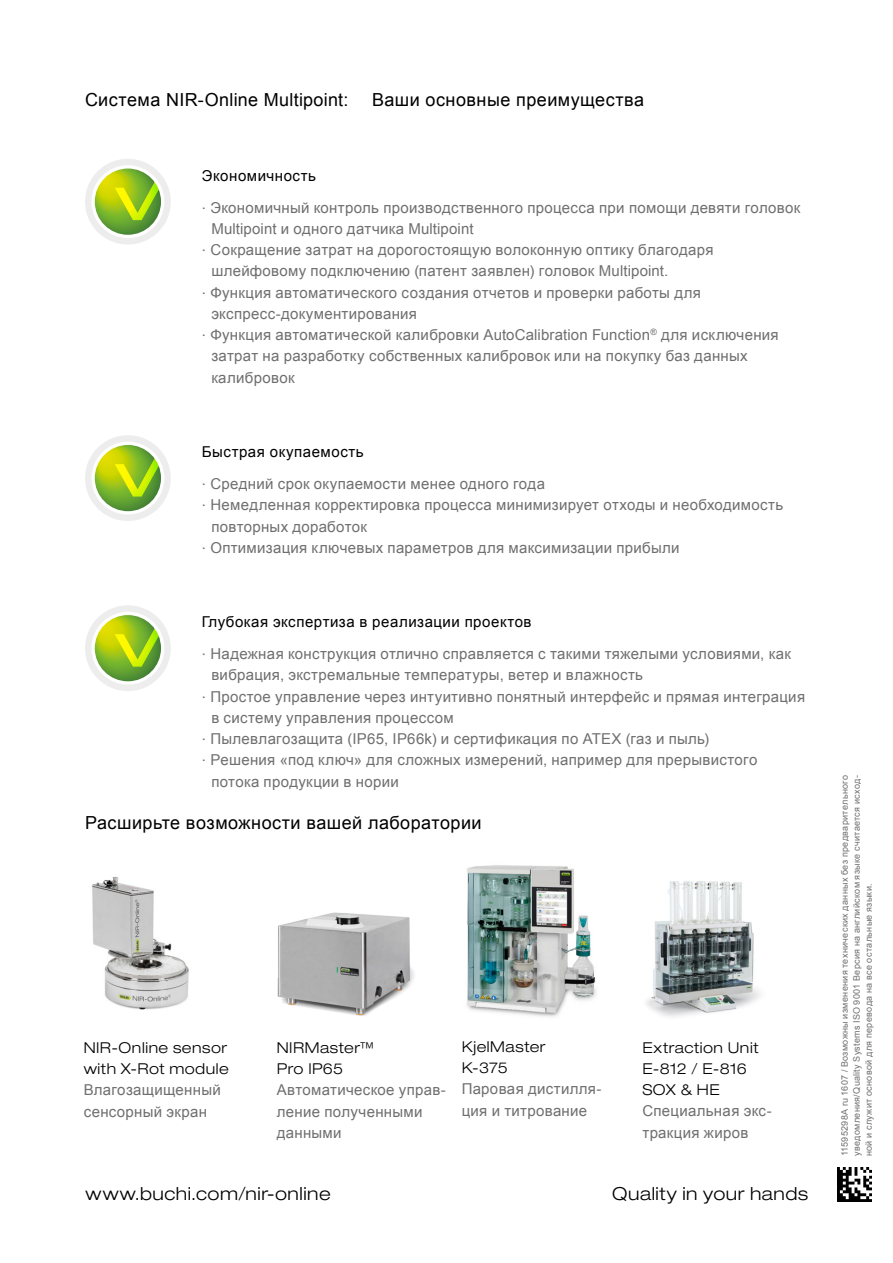
<style>
.page{position:relative;width:893px;height:1263px;background:#fff}
.page>*{position:absolute;margin:0;border:0;box-sizing:border-box;transform-origin:0 0}
.RU_Title{font:18px "Arial";letter-spacing:.025em;color:#000}
.EN_Note_large{font:300 expanded 18px "Helvetica Neue LT Std";letter-spacing:.03em;color:#000}
.t1{font:15px/21.3px "Arial";letter-spacing:.02em;color:#706f6f}
.t2{font:300 expanded 15px/21.3px "Helvetica Neue LT Std";letter-spacing:.035em;color:#000}
.RU_Title_small_down{font:15px "Arial";letter-spacing:.035em;color:#000}
.RU_Barcode{font:9px/12px "Arial";letter-spacing:.04em;color:#706f6f;text-align:justify}
.s1{font-family:"Helvetica Neue LT Std";font-weight:300}
.s2{font-family:"Helvetica Neue LT Std";font-weight:300;font-stretch:expanded;color:#000}
.s3{font-family:"Arial";font-weight:400;font-stretch:normal;color:#706f6f}
</style>
<div class="page">
<img style="left:838px;top:1167px;width:34px;height:34px">
<div style="left:85px;top:159px;width:86px;height:86px;background:#ededed;border-radius:50%"></div>
<svg style="left:91px;top:165px;width:73px;height:73px"></svg>
<svg style="left:95px;top:169px;width:66px;height:66px"></svg>
<svg style="left:110px;top:168px;width:51px;height:67px;background:#a1c642"></svg>
<div style="left:85px;top:435px;width:86px;height:86px;background:#ededed;border-radius:50%"></div>
<div style="left:91px;top:442px;width:73px;height:72px;background:#fff;border-radius:50%"></div>
<svg style="left:95px;top:445px;width:66px;height:66px"></svg>
<svg style="left:110px;top:445px;width:51px;height:66px;background:#a0c53f"></svg>
<div style="left:85px;top:605px;width:86px;height:86px;background:#ededed;border-radius:50%"></div>
<svg style="left:91px;top:612px;width:73px;height:73px"></svg>
<svg style="left:95px;top:615px;width:66px;height:66px"></svg>
<svg style="left:110px;top:615px;width:51px;height:66px;background:#a0c53f"></svg>
<img style="left:277px;top:912px;width:137px;height:104px">
<img style="left:92px;top:876px;width:97px;height:134px">
<img style="left:467px;top:865px;width:129px;height:152px">
<img style="left:646px;top:881px;width:114px;height:136px">
<p class="RU_Title" style="left:85px;top:88px;width:265px">Система NIR-Online Multipoint:</p>
<p class="RU_Title" style="left:372px;top:88px;width:274px">Ваши основные преимущества</p>
<p class="RU_Title_small_down" style="left:202px;top:166px;width:116px">Экономичность</p>
<p class="t1" style="left:211px;top:197px;width:591px;text-indent:-9px"><span class="s1">∙</span> Экономичный контроль производственного процесса при помощи девяти головок<br>Multipoint и одного датчика Multipoint</p>
<p class="t1" style="left:211px;top:239px;width:504px;text-indent:-9px"><span class="s1">∙</span> Сокращение затрат на дорогостоящую волоконную оптику благодаря шлейфовому подключению (патент заявлен) головок Multipoint.</p>
<p class="t1" style="left:211px;top:282px;width:491px;text-indent:-9px"><span class="s1">∙</span> Функция автоматического создания отчетов и проверки работы для экспресс-документирования</p>
<p class="t1" style="left:211px;top:324px;width:569px;text-indent:-9px"><span class="s1">∙</span> Функция автоматической калибровки AutoCalibration Function<sup>®</sup> для исключения затрат на разработку собственных калибровок или на покупку баз данных калибровок</p>
<p class="RU_Title_small_down" style="left:202px;top:442px;width:163px">Быстрая окупаемость</p>
<p class="t1" style="left:202px;top:473px;width:345px"><span class="s1">∙</span> Средний срок окупаемости менее одного года</p>
<p class="t1" style="left:211px;top:495px;width:573px;text-indent:-9px"><span class="s1">∙</span> Немедленная корректировка процесса минимизирует отходы и необходимость повторных доработок</p>
<p class="t1" style="left:202px;top:537px;width:479px"><span class="s1">∙</span> Оптимизация ключевых параметров для максимизации прибыли</p>
<p class="RU_Title_small_down" style="left:202px;top:612px;width:331px">Глубокая экспертиза в реализации проектов</p>
<p class="t1" style="left:211px;top:643px;width:581px;text-indent:-9px"><span class="s1">∙</span> Надежная конструкция отлично справляется с такими тяжелыми условиями, как вибрация, экстремальные температуры, ветер и влажность</p>
<p class="t1" style="left:211px;top:686px;width:595px;text-indent:-9px"><span class="s1">∙</span> Простое управление через интуитивно понятный интерфейс и прямая интеграция в систему управления процессом</p>
<p class="t1" style="left:202px;top:728px;width:509px"><span class="s1">∙</span> Пылевлагозащита (IP65, IP66k) и сертификация по ATEX (газ и пыль)</p>
<p class="t1" style="left:211px;top:750px;width:548px;text-indent:-9px"><span class="s1">∙</span> Решения «под ключ» для сложных измерений, например для прерывистого потока продукции в нории</p>
<p class="RU_Title" style="left:85px;top:811px;width:398px">Расширьте возможности вашей лаборатории</p>
<p class="t2" style="left:84px;top:1036px;width:147px">NIR-Online sensor with X-Rot module</p>
<p class="t1" style="left:462px;top:1036px;width:141px"><span class="s2">KjelMaster<br>K-375<br></span>Паровая дистилля&shy;ция и титрование</p>
<p class="t2" style="left:642px;top:1036px;width:131px">Extraction Unit<br>E-812 / E-816<br>SOX &amp; HE<br><span class="s3">Специальная экс&shy;тракция жиров</span></p>
<p class="t1" style="left:277px;top:1037px;width:171px"><span class="s2">NIRMaster™<br>Pro IP65<br></span>Автоматическое управ&shy;ление полученными данными</p>
<p class="t1" style="left:84px;top:1079px;width:139px">Влагозащищенный сенсорный экран</p>
<p class="EN_Note_large" style="left:86px;top:1182px;width:247px">www.buchi.com/nir-online</p>
<p class="EN_Note_large" style="left:612px;top:1182px;width:197px">Quality in your hands</p>
<p class="RU_Barcode" style="left:839px;top:1156px;width:383px;rotate:-90deg">11595298A ru 1607 / Возможны изменения технических данных без предварительного уведомления/Quality Systems ISO 9001 Версия на английском языке считается исход&shy;ной и служит основой для перевода на все остальные языки.</p>
</div>
